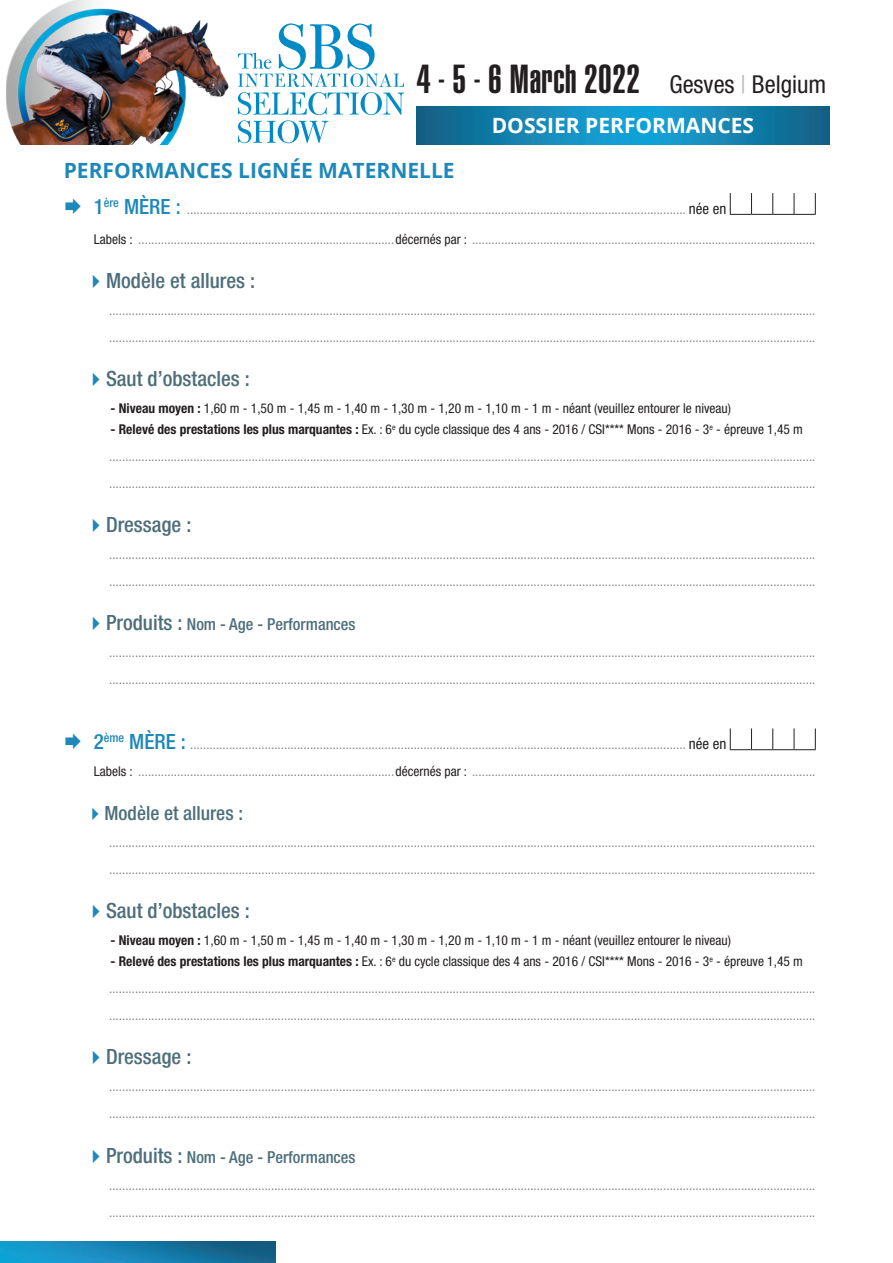
<style>
.page{position:relative;width:893px;height:1263px;background:#fff}
.page>*{position:absolute;margin:0;border:0;box-sizing:border-box;transform-origin:0 0}
.t1{font:39.9px "Helvetica LT Std Ultra Comp";letter-spacing:.01em;color:#231f20}
.t2{font:500 condensed 21px "Helvetica Neue LT Std";color:#4d6e7a}
.t3{font:700 21px "Open Sans";color:#1e88ba}
.t4{font:700 21px "Open Sans";color:#fff}
.t5{font:500 condensed 19.5px "Helvetica Neue LT Std";color:#4d6e7a}
.t6{font:500 condensed 16.5px "Helvetica Neue LT Std";color:#4d6e7a}
.t7{font:condensed 13.5px/27px "Helvetica Neue LT Std";color:#808285}
.t8{font:condensed 13.5px "Helvetica Neue LT Std";color:#231f20}
.s1{font-family:"Helvetica Neue LT Std";font-stretch:condensed;font-size:24.6px}
.s2{font-family:"Helvetica Neue LT Std";font-stretch:condensed;font-size:24.6px;color:#bcbdc0}
.s3{font-weight:500;font-size:21px;color:#1e88ba}
.s4{font-size:15px;color:#231f20}
.s5{color:#231f20}
.s6{color:#1e88ba}
.s7{font-weight:700}
.s8{font-weight:700;color:#231f20}
.s9{font-size:21px}
</style>
<div class="page">
<img style="left:0;top:1242px;width:275px;height:21px">
<svg style="left:417px;top:106px;width:412px;height:39px;background:#1483b1"></svg>
<svg style="left:238px;top:23px;width:166px;height:120px"></svg>
<svg style="left:730px;top:193px;width:86px;height:22px"></svg>
<svg style="left:730px;top:728px;width:86px;height:22px"></svg>
<img style="left:6px;top:0;width:223px;height:145px">
<h1 class="t1" style="left:417px;top:56px;width:411px">4 - 5 - 6 March 2022 <span class="s1">Gesves</span> <span class="s2">|</span> <span class="s1">Belgium</span></h1>
<h2 class="t4" style="left:492px;top:111px;width:264px">DOSSIER PERFORMANCES</h2>
<h2 class="t3" style="left:64px;top:155px;width:392px">PERFORMANCES LIGNÉE MATERNELLE</h2>
<p class="t7" style="left:94px;top:196px;width:634px"><span class="s3">1</span><sup>ère</sup> <span class="s3">MÈRE :</span> .......................................................................................................................................................... <span class="s4">née en</span></p>
<p class="t7" style="left:94px;top:226px;width:723px"><span class="s5">Labels :</span> ...............................................................................<span class="s5">décernés par :</span> ..........................................................................................................</p>
<h2 class="t2" style="left:85px;top:268px;width:172px"><span class="s6">✔</span>Modèle et allures :</h2>
<p class="t7" style="left:109px;top:297px;width:708px">.......................................................................................................................................................................................................................... ..........................................................................................................................................................................................................................</p>
<h2 class="t2" style="left:85px;top:366px;width:166px"><span class="s6">✔</span>Saut d’obstacles :</h2>
<p class="t8" style="left:111px;top:400px;width:622px"><span class="s7">- Niveau moyen :</span> 1,60 m - 1,50 m - 1,45 m - 1,40 m - 1,30 m - 1,20 m - 1,10 m - 1 m - néant (veuillez entourer le niveau)</p>
<p class="t7" style="left:109px;top:416px;width:708px"><span class="s8">- Relevé des prestations les plus marquantes :</span> <span class="s5">Ex. : 6</span><sup>e</sup> <span class="s5">du cycle classique des 4 ans - 2016 / CSI**** Mons - 2016 - 3</span><sup>e</sup> <span class="s5">- épreuve 1,45 m </span>.......................................................................................................................................................................................................................... ..........................................................................................................................................................................................................................</p>
<h2 class="t2" style="left:85px;top:512px;width:108px"><span class="s6">✔</span>Dressage :</h2>
<p class="t7" style="left:109px;top:541px;width:708px">.......................................................................................................................................................................................................................... ..........................................................................................................................................................................................................................</p>
<p class="t6" style="left:85px;top:614px;width:272px"><span class="s6">✔</span><span class="s9">Produits :</span> Nom - Age - Performances</p>
<p class="t7" style="left:109px;top:639px;width:708px">.......................................................................................................................................................................................................................... ..........................................................................................................................................................................................................................</p>
<p class="t7" style="left:94px;top:731px;width:723px"><span class="s3">2</span><sup>ème</sup> <span class="s3">MÈRE :</span> ......................................................................................................................................................... <span class="s4">née en<br></span><span class="s5">Labels :</span> ...............................................................................<span class="s5">décernés par :</span> ..........................................................................................................</p>
<h3 class="t5" style="left:85px;top:802px;width:159px"><span class="s6">✔</span>Modèle et allures :</h3>
<p class="t7" style="left:109px;top:829px;width:708px">.......................................................................................................................................................................................................................... ..........................................................................................................................................................................................................................</p>
<h2 class="t2" style="left:85px;top:898px;width:166px"><span class="s6">✔</span>Saut d’obstacles :</h2>
<p class="t8" style="left:111px;top:933px;width:622px"><span class="s7">- Niveau moyen :</span> 1,60 m - 1,50 m - 1,45 m - 1,40 m - 1,30 m - 1,20 m - 1,10 m - 1 m - néant (veuillez entourer le niveau)</p>
<p class="t7" style="left:109px;top:948px;width:708px"><span class="s8">- Relevé des prestations les plus marquantes :</span> <span class="s5">Ex. : 6</span><sup>e</sup> <span class="s5">du cycle classique des 4 ans - 2016 / CSI**** Mons - 2016 - 3</span><sup>e</sup> <span class="s5">- épreuve 1,45 m </span>.......................................................................................................................................................................................................................... ..........................................................................................................................................................................................................................</p>
<h2 class="t2" style="left:85px;top:1044px;width:108px"><span class="s6">✔</span>Dressage :</h2>
<p class="t7" style="left:109px;top:1073px;width:708px">.......................................................................................................................................................................................................................... ..........................................................................................................................................................................................................................</p>
<p class="t6" style="left:85px;top:1147px;width:272px"><span class="s6">✔</span><span class="s9">Produits :</span> Nom - Age - Performances</p>
<p class="t7" style="left:109px;top:1171px;width:708px">.......................................................................................................................................................................................................................... ..........................................................................................................................................................................................................................</p>
</div>
